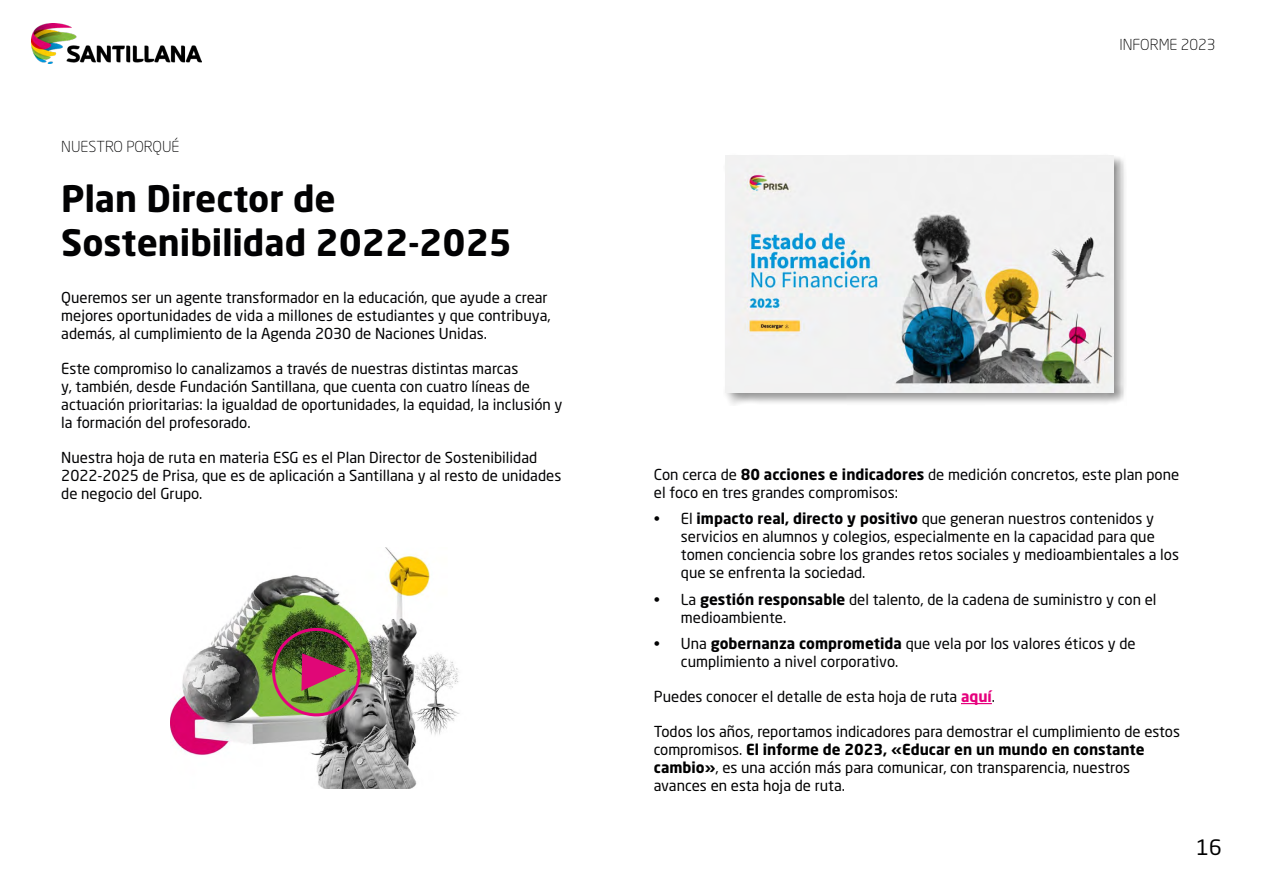
<style>
.page{position:relative;width:1263px;height:893px;background:#fff}
.page>*{position:absolute;margin:0;border:0;box-sizing:border-box;transform-origin:0 0}
.Regular_10{font:700 36px/43.2px "Neo Sans Pro";color:#020203}
.t1{font:21px "Neo Sans Pro";color:#000}
.Regular_10-2{font:15px/18px "Neo Sans Pro";color:#020203}
.Regular_10-3{font:15px/18px "Neo Sans Pro";color:#000}
.Regular_10-4{font:300 15px "Neo Sans Pro";color:#020203}
.t2{font:300 15px "Neo Sans Pro";color:#000}
.s1{font-weight:700}
.s2{font-weight:300}
.s3{font-weight:700;color:#e6007d}
</style>
<div class="page">
<img style="left:32px;top:23px;width:170px;height:41px">
<img style="left:171px;top:548px;width:289px;height:240px">
<div style="left:723px;top:154px;width:404px;height:252px;background:#000;opacity:.43"></div>
<img style="left:725px;top:156px;width:388px;height:236px">
<hr style="left:961px;top:703px;width:31px;height:1px;background:#e6007d">
<svg style="left:301px;top:653px;width:45px;height:38px;background:#9f4b53"></svg>
<div style="left:272px;top:628px;width:89px;height:88px;border:3px solid #e6007d;border-radius:50%"></div>
<p class="Regular_10-4" style="left:61px;top:138px;width:120px">NUESTRO PORQUÉ</p>
<p class="Regular_10" style="left:61px;top:177px;width:452px">Plan Director de<br>Sostenibilidad 2022-2025</p>
<p class="Regular_10-2" style="left:61px;top:289px;width:491px">Queremos ser un agente transformador en la educación, que ayude a crear mejores oportunidades de vida a millones de estudiantes y que contribuya, además, al cumplimiento de la Agenda 2030 de Naciones Unidas.</p>
<p class="Regular_10-2" style="left:61px;top:360px;width:503px">Este compromiso lo canalizamos a través de nuestras distintas marcas<br>y, también, desde Fundación Santillana, que cuenta con cuatro líneas de actuación prioritarias: la igualdad de oportunidades, la equidad, la inclusión y la formación del profesorado.</p>
<p class="Regular_10-2" style="left:61px;top:449px;width:502px">Nuestra hoja de ruta en materia ESG es el Plan Director de Sostenibilidad<br>2022-2025 de Prisa, que es de aplicación a Santillana y al resto de unidades de negocio del Grupo.</p>
<p class="t2" style="left:1119px;top:35px;width:98px">INFORME 2023</p>
<p class="Regular_10-2" style="left:654px;top:465px;width:527px">Con cerca de <span class="s1">80 acciones e indicadores</span> de medición concretos, este plan pone el foco en tres grandes compromisos:</p>
<p class="Regular_10-2" style="left:681px;top:510px;width:500px;text-indent:-27px"><span class="s2">•</span> El <span class="s1">impacto real, directo y positivo</span> que generan nuestros contenidos y servicios en alumnos y colegios, especialmente en la capacidad para que tomen conciencia sobre los grandes retos sociales y medioambientales a los que se enfrenta la sociedad.</p>
<p class="Regular_10-2" style="left:681px;top:590px;width:477px;text-indent:-27px"><span class="s2">•</span> La <span class="s1">gestión responsable</span> del talento, de la cadena de suministro y con el medioambiente.</p>
<p class="Regular_10-2" style="left:681px;top:635px;width:456px;text-indent:-27px"><span class="s2">•</span> Una <span class="s1">gobernanza comprometida</span> que vela por los valores éticos y de cumplimiento a nivel corporativo.</p>
<p class="Regular_10-2" style="left:654px;top:688px;width:343px">Puedes conocer el detalle de esta hoja de ruta <span class="s3">aquí</span>.</p>
<p class="Regular_10-3" style="left:654px;top:723px;width:528px">Todos los años, reportamos indicadores para demostrar el cumplimiento de estos compromisos. <span class="s1">El informe de 2023, «Educar en un mundo en constante cambio»</span>, es una acción más para comunicar, con transparencia, nuestros avances en esta hoja de ruta.</p>
<h2 class="t1" style="left:1196px;top:834px;width:27px">16</h2>
</div>
